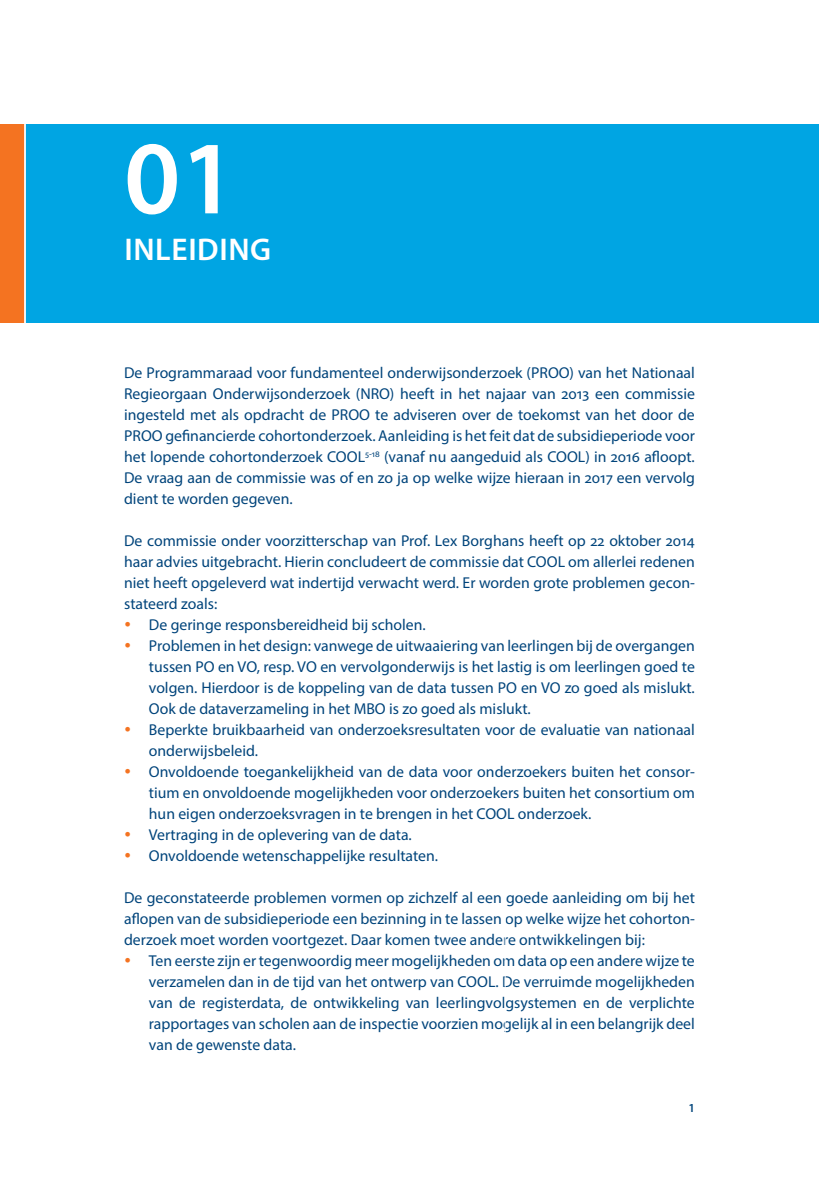
<style>
.page{position:relative;width:819px;height:1191px;background:#fff}
.page>*{position:absolute;margin:0;border:0;box-sizing:border-box;transform-origin:0 0}
.t1{font:600 105px "Myriad Pro";color:#fff}
.t2{font:600 31.5px "Myriad Pro";color:#fff}
.t3{font:15.75px/21px "Myriad Pro";color:#00447b;text-align:justify}
.t4{font:600 12.25px "Myriad Pro";color:#00447b}
</style>
<div class="page">
<div style="left:0;top:124px;width:819px;height:199px;background:#00a5e3"></div>
<div style="left:0;top:124px;width:25px;height:199px;background:#f47321"></div>
<hr style="left:24px;top:120px;width:2px;height:267px;background:#fff">
<h1 class="t1" style="left:124px;top:111px;width:114px">01</h1>
<h2 class="t2" style="left:124px;top:230px;width:61px">INLEIDI</h2>
<h2 class="t2" style="left:228px;top:230px;width:42px">NG</h2>
<p class="t3" style="left:124px;top:362px;width:572px">De Programmaraad voor fundamenteel onderwijsonderzoek (PROO) van het Nationaal Regieorgaan Onderwijsonderzoek (NRO) heeft in het najaar van 2013 een commissie ingesteld met als opdracht de PROO te adviseren over de toekomst van het door de PROO gefinancierde cohortonderzoek. Aanleiding is het feit dat de subsidieperiode voor het lopende cohortonderzoek COOL<sup>5-18</sup> (vanaf nu aangeduid als COOL) in 2016 afloopt.<br>De vraag aan de commissie was of en zo ja op welke wijze hieraan in 2017 een vervolg dient te worden gegeven.</p>
<p class="t3" style="left:124px;top:530px;width:572px">De commissie onder voorzitterschap van Prof. Lex Borghans heeft op 22 oktober 2014</p>
<p class="t3" style="left:124px;top:551px;width:572px">haar advies uitgebracht. Hierin concludeert de commissie dat COOL om allerlei redenen</p>
<p class="t3" style="left:124px;top:572px;width:572px">niet heeft opgeleverd wat indertijd verwacht werd. Er worden grote problemen gecon-</p>
<p class="t3" style="left:124px;top:593px;width:95px">stateerd zoals:</p>
<p class="t3" style="left:149px;top:614px;width:278px">De geringe responsbereidheid bij scholen.</p>
<p class="t3" style="left:149px;top:635px;width:547px">Problemen in het design: vanwege de uitwaaiering van leerlingen bij de overgangen</p>
<p class="t3" style="left:149px;top:656px;width:547px">tussen PO en VO, resp. VO en vervolgonderwijs is het lastig is om leerlingen goed te</p>
<p class="t3" style="left:149px;top:677px;width:547px">volgen. Hierdoor is de koppeling van de data tussen PO en VO zo goed als mislukt.</p>
<p class="t3" style="left:149px;top:698px;width:383px">Ook de dataverzameling in het MBO is zo goed als mislukt.</p>
<p class="t3" style="left:149px;top:719px;width:547px">Beperkte bruikbaarheid van onderzoeksresultaten voor de evaluatie van nationaal</p>
<p class="t3" style="left:149px;top:740px;width:111px">onderwijsbeleid.</p>
<p class="t3" style="left:149px;top:761px;width:547px">Onvoldoende toegankelijkheid van de data voor onderzoekers buiten het consor-</p>
<p class="t3" style="left:149px;top:782px;width:547px">tium en onvoldoende mogelijkheden voor onderzoekers buiten het consortium om</p>
<p class="t3" style="left:149px;top:803px;width:444px">hun eigen onderzoeksvragen in te brengen in het COOL onderzoek.</p>
<p class="t3" style="left:149px;top:824px;width:264px">Vertraging in de oplevering van de data.</p>
<p class="t3" style="left:149px;top:845px;width:291px">Onvoldoende wetenschappelijke resultaten.</p>
<p class="t3" style="left:124px;top:887px;width:572px">De geconstateerde problemen vormen op zichzelf al een goede aanleiding om bij het aflopen van de subsidieperiode een bezinning in te lassen op welke wijze het cohorton&shy;derzoek moet worden voortgezet. Daar komen twee andere ontwikkelingen bij:</p>
<p class="t3" style="left:149px;top:950px;width:547px">Ten eerste zijn er tegenwoordig meer mogelijkheden om data op een andere wijze te verzamelen dan in de tijd van het ontwerp van COOL. De verruimde mogelijkheden van de registerdata, de ontwikkeling van leerlingvolgsystemen en de verplichte rapportages van scholen aan de inspectie voorzien mogelijk al in een belangrijk deel van de gewenste data.</p>
<p class="t4" style="left:688px;top:1100px;width:8px">1</p>
</div>
